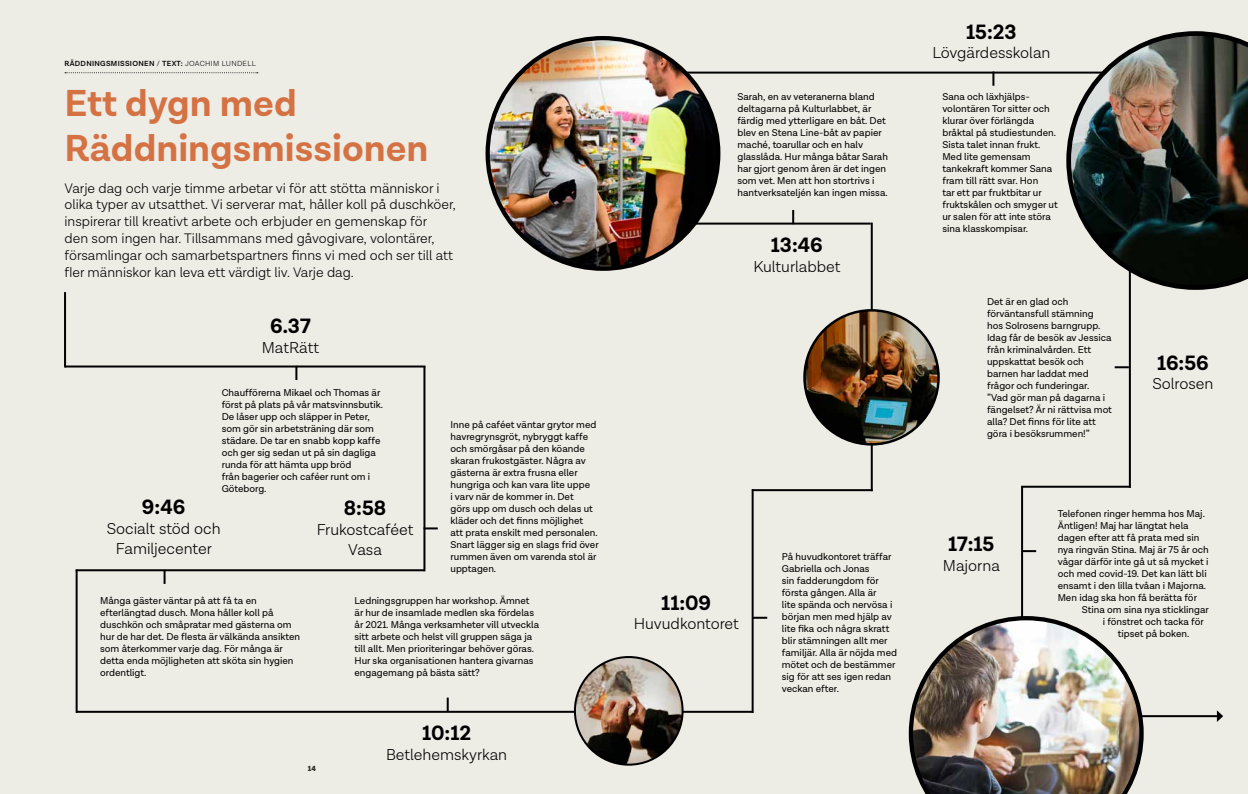
<style>
.page{position:relative;width:1248px;height:794px;background:#fff}
.page>*{position:absolute;margin:0;border:0;box-sizing:border-box;transform-origin:0 0}
.t1{font:700 38px/45.6px "Lota Grotesque";color:#d57244}
.t2{font:700 21px "Lota Grotesque";color:#000}
.t3{font:300 16px/20px "Lota Grotesque";color:#000;text-align:center}
.t4{font:300 14px/16.8px "Lota Grotesque";color:#000}
.t5{font:10px/12px "Lota Grotesque";color:#040000}
.t6{font:10px/12px "Lota Grotesque";color:#000}
.t7{font:600 7.5px "Lota Grotesque";letter-spacing:.04em;color:#000}
.t8{font:900 7.5px "Lota Grotesque";color:#000}
.s1{font-weight:300;color:#040000}
.s2{color:#040000}
</style>
<div class="page">
<div style="left:0;top:0;width:1247px;height:794px;background:#edece5"></div>
<hr style="left:1020px;top:486px;width:2px;height:292px;background:#000">
<hr style="left:751px;top:489px;width:121px;height:2px;background:#000">
<hr style="left:751px;top:489px;width:2px;height:224px;background:#000">
<hr style="left:870px;top:223px;width:2px;height:268px;background:#000">
<svg style="left:753px;top:617px;width:14px;height:2px"></svg>
<hr style="left:679px;top:223px;width:191px;height:2px;background:#000">
<hr style="left:668px;top:72px;width:449px;height:2px;background:#000">
<hr style="left:1128px;top:268px;width:2px;height:220px;background:#000">
<svg style="left:792px;top:210px;width:2px;height:13px"></svg>
<svg style="left:992px;top:73px;width:2px;height:13px"></svg>
<svg style="left:1114px;top:366px;width:14px;height:2px"></svg>
<hr style="left:1020px;top:486px;width:110px;height:2px;background:#000">
<hr style="left:1054px;top:715px;width:164px;height:2px;background:#000">
<svg style="left:1216px;top:710px;width:6px;height:12px"></svg>
<svg style="left:1021px;top:550px;width:15px;height:2px"></svg>
<img style="left:908px;top:616px;width:235px;height:178px">
<img style="left:804px;top:310px;width:134px;height:134px;border-radius:67px">
<img style="left:1066px;top:31px;width:181px;height:259px">
<hr style="left:64px;top:292px;width:2px;height:75px;background:#000">
<hr style="left:65px;top:365px;width:360px;height:2px;background:#000">
<hr style="left:423px;top:366px;width:2px;height:205px;background:#000">
<hr style="left:76px;top:569px;width:348px;height:2px;background:#000">
<svg style="left:295px;top:367px;width:2px;height:13px"></svg>
<svg style="left:423px;top:527px;width:14px;height:2px"></svg>
<svg style="left:163px;top:571px;width:2px;height:13px"></svg>
<hr style="left:76px;top:570px;width:2px;height:143px;background:#000">
<hr style="left:76px;top:711px;width:677px;height:2px;background:#000">
<svg style="left:446px;top:697px;width:2px;height:14px"></svg>
<svg style="left:65px;top:72px;width:193px;height:1px"></svg>
<img style="left:487px;top:38px;width:231px;height:231px;border-radius:115px">
<img style="left:575px;top:657px;width:107px;height:107px;border-radius:54px">
<div style="left:574px;top:656px;width:109px;height:109px;border:2px solid #000;border-radius:50%"></div>
<p class="t7" style="left:64px;top:59px;width:193px">RÄDDNINGSMISSIONEN <span class="s1">/</span> <span class="s2">TEXT:</span> <span class="s1">JOACHIM LUNDELL</span></p>
<h1 class="t1" style="left:64px;top:81px;width:365px">Ett dygn med<br>Räddningsmissionen</h1>
<p class="t4" style="left:64px;top:180px;width:392px">Varje dag och varje timme arbetar vi för att stötta människor i olika typer av utsatthet. Vi serverar mat, håller koll på duschköer, inspirerar till kreativt arbete och erbjuder en gemenskap för<br>den som ingen har. Tillsammans med gåvogivare, volontärer, församlingar och samarbetspartners finns vi med och ser till att fler människor kan leva ett värdigt liv. Varje dag.</p>
<h2 class="t2" style="left:270px;top:314px;width:42px">6.37</h2>
<h3 class="t3" style="left:262px;top:338px;width:59px">MatRätt</h3>
<p class="t6" style="left:222px;top:387px;width:163px">Chaufförerna Mikael och Thomas är först på plats på vår matsvinnsbutik.<br>De låser upp och släpper in Peter, som gör sin arbetsträning där som städare. De tar en snabb kopp kaffe och ger sig sedan ut på sin dagliga runda för att hämta upp bröd<br>från bagerier och caféer runt om i<br>Göteborg.</p>
<p class="t5" style="left:450px;top:419px;width:150px">Inne på caféet väntar grytor med havregrynsgröt, nybryggt kaffe och smörgåsar på den köande skaran frukostgäster. Några av gästerna är extra frusna eller hungriga och kan vara lite uppe<br>i varv när de kommer in. Det<br>görs upp om dusch och delas ut kläder och det finns möjlighet<br>att prata enskilt med personalen.<br>Snart lägger sig en slags frid över rummen även om varenda stol är upptagen.</p>
<h2 class="t2" style="left:142px;top:495px;width:45px">9:46</h2>
<h3 class="t3" style="left:107px;top:519px;width:115px">Socialt stöd och<br>Familjecenter</h3>
<p class="t5" style="left:100px;top:595px;width:201px">Många gäster väntar på att få ta en efterlängtad dusch. Mona håller koll på duschkön och småpratar med gästerna om hur de har det. De flesta är välkända ansikten som återkommer varje dag. För många är detta enda möjligheten att sköta sin hygien ordentligt.</p>
<h2 class="t2" style="left:344px;top:495px;width:44px">8:58</h2>
<h3 class="t3" style="left:316px;top:519px;width:98px">Frukostcaféet<br>Vasa</h3>
<p class="t5" style="left:354px;top:595px;width:186px">Ledningsgruppen har workshop. Ämnet är hur de insamlade medlen ska fördelas år 2021. Många verksamheter vill utveckla sitt arbete och helst vill gruppen säga ja till allt. Men prioriteringar behöver göras.<br>Hur ska organisationen hantera givarnas engagemang på bästa sätt?</p>
<p class="t8" style="left:308px;top:764px;width:10px">14</p>
<h2 class="t2" style="left:422px;top:721px;width:50px">10:12</h2>
<h3 class="t3" style="left:386px;top:745px;width:123px">Betlehemskyrkan</h3>
<p class="t6" style="left:737px;top:90px;width:152px">Sarah, en av veteranerna bland deltagarna på Kulturlabbet, är färdig med ytterligare en båt. Det blev en Stena Line-båt av papier maché, toarullar och en halv glasslåda. Hur många båtar Sarah har gjort genom åren är det ingen som vet. Men att hon stortrivs i hantverksateljén kan ingen missa.</p>
<h2 class="t2" style="left:770px;top:233px;width:53px">13:46</h2>
<h3 class="t3" style="left:753px;top:256px;width:89px">Kulturlabbet</h3>
<h2 class="t2" style="left:661px;top:590px;width:51px">11:09</h2>
<h3 class="t3" style="left:633px;top:614px;width:106px">Huvudkontoret</h3>
<p class="t5" style="left:781px;top:551px;width:117px">På huvudkontoret träffar<br>Gabriella och Jonas<br>sin fadderungdom för första gången. Alla är<br>lite spända och nervösa i början men med hjälp av lite fika och några skratt blir stämningen allt mer familjär. Alla är nöjda med mötet och de bestämmer sig för att ses igen redan veckan efter.</p>
<h2 class="t2" style="left:966px;top:20px;width:52px">15:23</h2>
<h3 class="t3" style="left:932px;top:43px;width:120px">Lövgärdesskolan</h3>
<p class="t5" style="left:942px;top:91px;width:117px">Sana och läxhjälps&shy;volontären Tor sitter och klurar över förlängda bråktal på studiestunden.<br>Sista talet innan frukt.<br>Med lite gemensam tankekraft kommer Sana fram till rätt svar. Hon<br>tar ett par fruktbitar ur fruktskålen och smyger ut ur salen för att inte störa sina klasskompisar.</p>
<p class="t5" style="left:986px;top:296px;width:126px">Det är en glad och förväntansfull stämning hos Solrosens barngrupp.<br>Idag får de besök av Jessica från kriminalvården. Ett uppskattat besök och barnen har laddat med frågor och funderingar. ”Vad gör man på dagarna i fängelset? Är ni rättvisa mot alla? Det finns för lite att göra i besöksrummen!”</p>
<h2 class="t2" style="left:1156px;top:351px;width:53px">16:56</h2>
<h3 class="t3" style="left:1152px;top:374px;width:63px">Solrosen</h3>
<h2 class="t2" style="left:948px;top:532px;width:48px">17:15</h2>
<h3 class="t3" style="left:942px;top:555px;width:58px">Majorna</h3>
<p class="t5" style="left:1057px;top:508px;width:152px">Telefonen ringer hemma hos Maj.<br>Äntligen! Maj har längtat hela dagen efter att få prata med sin nya ringvän Stina. Maj är 75 år och vågar därför inte gå ut så mycket i och med covid-19. Det kan lätt bli ensamt i den lilla tvåan i Majorna.<br>Men idag ska hon få berätta för</p>
<p class="t5" style="left:1081px;top:604px;width:129px">Stina om sina nya sticklingar</p>
<p class="t5" style="left:1102px;top:616px;width:102px">i fönstret och tacka för</p>
<p class="t5" style="left:1117px;top:628px;width:73px">tipset på boken.</p>
</div>
